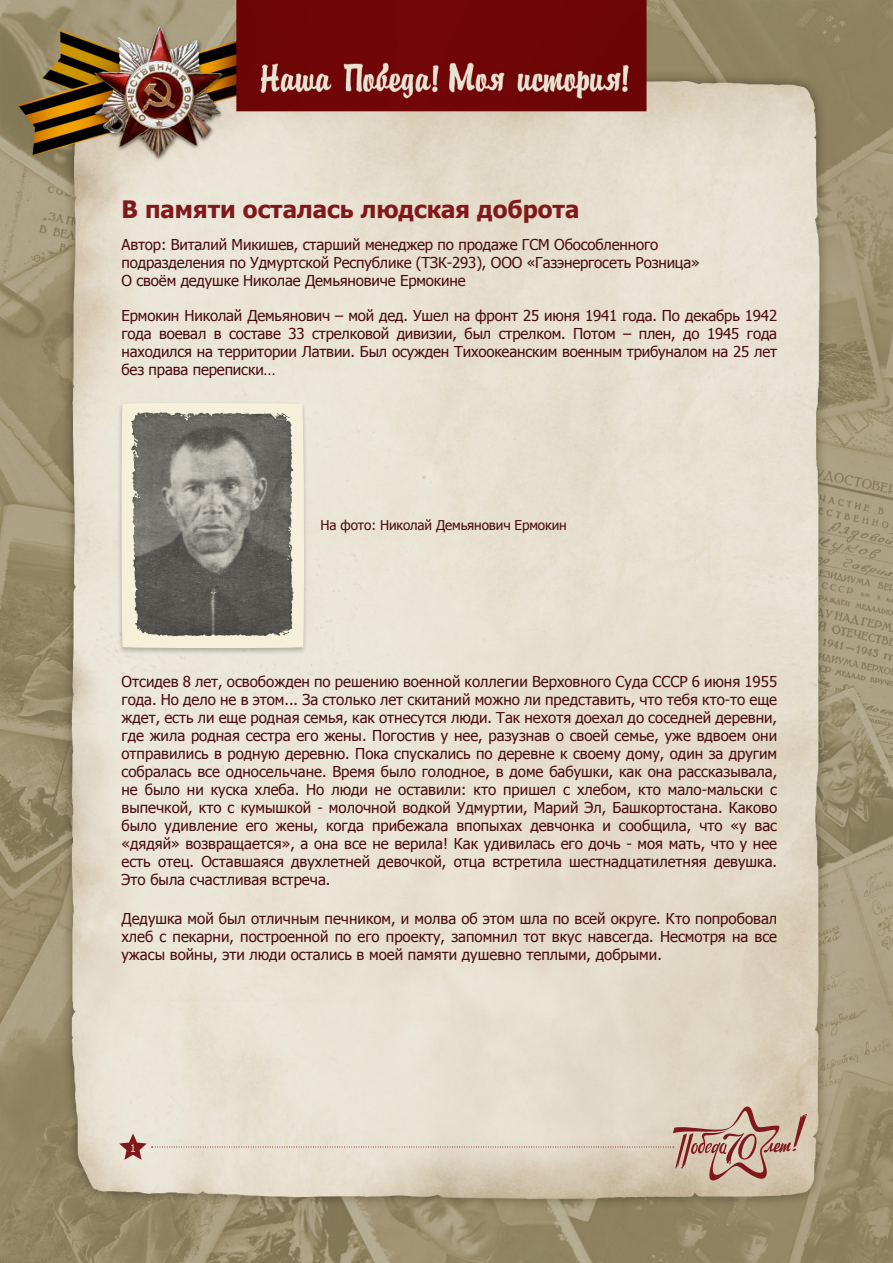
<style>
.page{position:relative;width:893px;height:1263px;background:#fff}
.page>*{position:absolute;margin:0;border:0;box-sizing:border-box;transform-origin:0 0}
.t1{font:700 24px "Tahoma";color:#81181b}
.t2{font:15px/18px "Tahoma";letter-spacing:-.01em;color:#4a0b0e;text-align:justify}
.t3{font:13.5px "Tahoma";letter-spacing:-.01em;color:#4a0b0e}
.t4{font:10.5px "Tahoma";color:#edead3}
</style>
<div class="page">
<img style="left:0;top:0;width:893px;height:1263px">
<svg style="left:119px;top:1106px;width:688px;height:83px;background:#ddd0bf"></svg>
<div style="left:116px;top:400px;width:192px;height:255px;background:#000;opacity:.24"></div>
<svg style="left:121px;top:402px;width:184px;height:247px;background:#918f84"></svg>
<h1 class="t1" style="left:122px;top:192px;width:459px">В памяти осталась людская доброта</h1>
<p class="t2" style="left:122px;top:235px;width:580px;text-align:left">Автор: Виталий Микишев, старший менеджер по продаже ГСМ Обособленного подразделения по Удмуртской Республике (ТЗК-293), ООО «Газэнергосеть Розница»<br>О своём дедушке Николае Демьяновиче Ермокине</p>
<p class="t2" style="left:122px;top:305px;width:657px">Ермокин Николай Демьянович – мой дед. Ушел на фронт 25 июня 1941 года. По декабрь 1942 года воевал в составе 33 стрелковой дивизии, был стрелком. Потом – плен, до 1945 года находился на территории Латвии. Был осужден Тихоокеанским военным трибуналом на 25 лет без права переписки…</p>
<p class="t3" style="left:321px;top:516px;width:248px">На фото: Николай Демьянович Ермокин</p>
<p class="t2" style="left:122px;top:672px;width:657px">Отсидев 8 лет, освобожден по решению военной коллегии Верховного Суда СССР 6 июня 1955 года. Но дело не в этом... За столько лет скитаний можно ли представить, что тебя кто-то еще ждет, есть ли еще родная семья, как отнесутся люди. Так нехотя доехал до соседней деревни, где жила родная сестра его жены. Погостив у нее, разузнав о своей семье, уже вдвоем они отправились в родную деревню. Пока спускались по деревне к своему дому, один за другим собралась все односельчане. Время было голодное, в доме бабушки, как она рассказывала, не было ни куска хлеба. Но люди не оставили: кто пришел с хлебом, кто мало-мальски с выпечкой, кто с кумышкой - молочной водкой Удмуртии, Марий Эл, Башкортостана. Каково было удивление его жены, когда прибежала впопыхах девчонка и сообщила, что «у вас «дядяй» возвращается», а она все не верила! Как удивилась его дочь - моя мать, что у нее есть отец. Оставшаяся двухлетней девочкой, отца встретила шестнадцатилетняя девушка.<br>Это была счастливая встреча.</p>
<p class="t2" style="left:122px;top:909px;width:657px">Дедушка мой был отличным печником, и молва об этом шла по всей округе. Кто попробовал хлеб с пекарни, построенной по его проекту, запомнил тот вкус навсегда. Несмотря на все ужасы войны, эти люди остались в моей памяти душевно теплыми, добрыми.</p>
<p class="t4" style="left:130px;top:1141px;width:7px">1</p>
</div>
